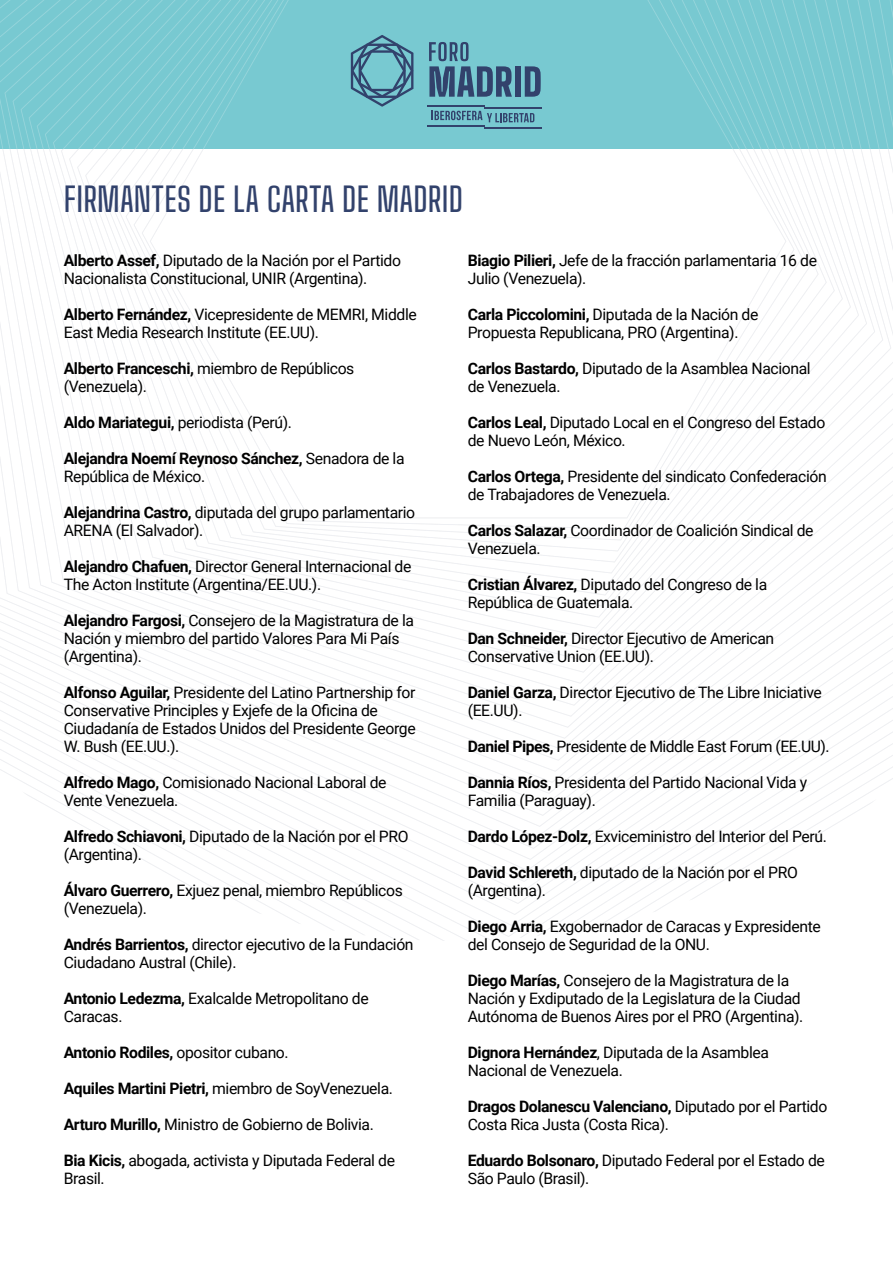
<style>
.page{position:relative;width:893px;height:1263px;background:#fff}
.page>*{position:absolute;margin:0;border:0;box-sizing:border-box;transform-origin:0 0}
.t1{font:500 33.3px "Big Shoulders Text";color:#32426c}
.t2{font:15.75px/18px "Roboto";letter-spacing:-.025em;color:#000}
.t3{font:700 15.75px "Roboto";letter-spacing:-.025em;color:#000}
.s1{font-weight:700}
.s2{font-weight:400}
</style>
<div class="page">
<img style="left:0;top:0;width:893px;height:149px">
<hr style="left:427px;top:124px;width:58px;height:2px;background:#32426c">
<hr style="left:427px;top:105px;width:58px;height:2px;background:#32426c">
<hr style="left:485px;top:126px;width:57px;height:2px;background:#32426c">
<hr style="left:485px;top:107px;width:57px;height:2px;background:#32426c">
<svg style="left:432px;top:111px;width:102px;height:11px"></svg>
<svg style="left:351px;top:35px;width:62px;height:72px;background:#629eb1"></svg>
<svg style="left:429px;top:42px;width:83px;height:55px;background:#588ba3"></svg>
<div style="left:515px;top:66px;width:6px;height:31px;background:#32426c"></div>
<svg style="left:525px;top:66px;width:16px;height:31px"></svg>
<h1 class="t1" style="left:64px;top:179px;width:401px">FIRMANTES DE LA CARTA DE MADRID</h1>
<p class="t2" style="left:64px;top:253px;width:339px"><span class="s1">Alberto Assef,</span> Diputado de la Nación por el Partido<br>Nacionalista Constitucional, UNIR (Argentina).</p>
<p class="t2" style="left:64px;top:307px;width:354px"><span class="s1">Alberto Fernández,</span> Vicepresidente de MEMRI, Middle<br>East Media Research Institute (EE.UU).</p>
<p class="t2" style="left:64px;top:361px;width:292px"><span class="s1">Alberto Franceschi,</span> miembro de Repúblicos (Venezuela).</p>
<p class="t2" style="left:64px;top:415px;width:230px"><span class="s1">Aldo Mariategui,</span> periodista (Perú).</p>
<p class="t2" style="left:64px;top:451px;width:342px"><span class="s1">Alejandra Noemí Reynoso Sánchez,</span> Senadora de la<br>República de México.</p>
<p class="t2" style="left:64px;top:505px;width:353px"><span class="s1">Alejandrina Castro,</span> diputada del grupo parlamentario<br>ARENA (El Salvador).</p>
<p class="t2" style="left:64px;top:559px;width:349px"><span class="s1">Alejandro Chafuen,</span> Director General Internacional de<br>The Acton Institute (Argentina/EE.UU.).</p>
<p class="t2" style="left:64px;top:613px;width:352px"><span class="s1">Alejandro Fargosi,</span> Consejero de la Magistratura de la<br>Nación y miembro del partido Valores Para Mi País (Argentina).</p>
<p class="t2" style="left:64px;top:685px;width:353px"><span class="s1">Alfonso Aguilar,</span> Presidente del Latino Partnership for Conservative Principles y Exjefe de la Oficina de Ciudadanía de Estados Unidos del Presidente George W. Bush (EE.UU.).</p>
<p class="t2" style="left:64px;top:775px;width:324px"><span class="s1">Alfredo Mago,</span> Comisionado Nacional Laboral de<br>Vente Venezuela.</p>
<p class="t2" style="left:64px;top:829px;width:346px"><span class="s1">Alfredo Schiavoni,</span> Diputado de la Nación por el PRO (Argentina).</p>
<p class="t2" style="left:64px;top:883px;width:341px"><span class="s1">Álvaro Guerrero,</span> Exjuez penal, miembro Repúblicos (Venezuela).</p>
<p class="t2" style="left:64px;top:937px;width:351px"><span class="s1">Andrés Barrientos,</span> director ejecutivo de la Fundación<br>Ciudadano Austral (Chile).</p>
<p class="t2" style="left:64px;top:991px;width:306px"><span class="s1">Antonio Ledezma,</span> Exalcalde Metropolitano de<br>Caracas.</p>
<p class="t3" style="left:64px;top:1046px;width:226px">Antonio Rodiles, <span class="s2">opositor cubano.</span></p>
<p class="t2" style="left:64px;top:1081px;width:331px"><span class="s1">Aquiles Martini Pietri,</span> miembro de SoyVenezuela.</p>
<p class="t2" style="left:64px;top:1117px;width:312px"><span class="s1">Arturo Murillo,</span> Ministro de Gobierno de Bolivia.</p>
<p class="t2" style="left:64px;top:1153px;width:333px"><span class="s1">Bia Kicis,</span> abogada, activista y Diputada Federal de<br>Brasil.</p>
<p class="t2" style="left:468px;top:253px;width:351px"><span class="s1">Biagio Pilieri,</span> Jefe de la fracción parlamentaria 16 de<br>Julio (Venezuela).</p>
<p class="t2" style="left:468px;top:307px;width:292px"><span class="s1">Carla Piccolomini,</span> Diputada de la Nación de<br>Propuesta Republicana, PRO (Argentina).</p>
<p class="t2" style="left:468px;top:361px;width:344px"><span class="s1">Carlos Bastardo,</span> Diputado de la Asamblea Nacional de Venezuela.</p>
<p class="t2" style="left:468px;top:415px;width:359px"><span class="s1">Carlos Leal,</span> Diputado Local en el Congreso del Estado de Nuevo León, México.</p>
<p class="t2" style="left:468px;top:469px;width:360px"><span class="s1">Carlos Ortega,</span> Presidente del sindicato Confederación de Trabajadores de Venezuela.</p>
<p class="t2" style="left:468px;top:523px;width:347px"><span class="s1">Carlos Salazar,</span> Coordinador de Coalición Sindical de<br>Venezuela.</p>
<p class="t2" style="left:468px;top:577px;width:301px"><span class="s1">Cristian Álvarez,</span> Diputado del Congreso de la<br>República de Guatemala.</p>
<p class="t2" style="left:468px;top:631px;width:308px"><span class="s1">Dan Schneider,</span> Director Ejecutivo de American<br>Conservative Union (EE.UU).</p>
<p class="t2" style="left:468px;top:685px;width:356px"><span class="s1">Daniel Garza,</span> Director Ejecutivo de The Libre Iniciative (EE.UU).</p>
<p class="t2" style="left:468px;top:739px;width:363px"><span class="s1">Daniel Pipes,</span> Presidente de Middle East Forum (EE.UU).</p>
<p class="t2" style="left:468px;top:775px;width:341px"><span class="s1">Dannia Ríos,</span> Presidenta del Partido Nacional Vida y<br>Familia (Paraguay).</p>
<p class="t2" style="left:468px;top:829px;width:361px"><span class="s1">Dardo López-Dolz,</span> Exviceministro del Interior del Perú.</p>
<p class="t2" style="left:468px;top:865px;width:332px"><span class="s1">David Schlereth,</span> diputado de la Nación por el PRO (Argentina).</p>
<p class="t2" style="left:468px;top:919px;width:354px"><span class="s1">Diego Arria,</span> Exgobernador de Caracas y Expresidente del Consejo de Seguridad de la ONU.</p>
<p class="t2" style="left:468px;top:973px;width:337px"><span class="s1">Diego Marías,</span> Consejero de la Magistratura de la<br>Nación y Exdiputado de la Legislatura de la Ciudad<br>Autónoma de Buenos Aires por el PRO (Argentina).</p>
<p class="t2" style="left:468px;top:1045px;width:303px"><span class="s1">Dignora Hernández</span>, Diputada de la Asamblea<br>Nacional de Venezuela.</p>
<p class="t2" style="left:468px;top:1099px;width:361px"><span class="s1">Dragos Dolanescu Valenciano,</span> Diputado por el Partido<br>Costa Rica Justa (Costa Rica).</p>
<p class="t2" style="left:468px;top:1153px;width:359px"><span class="s1">Eduardo Bolsonaro,</span> Diputado Federal por el Estado de<br>São Paulo (Brasil).</p>
</div>
